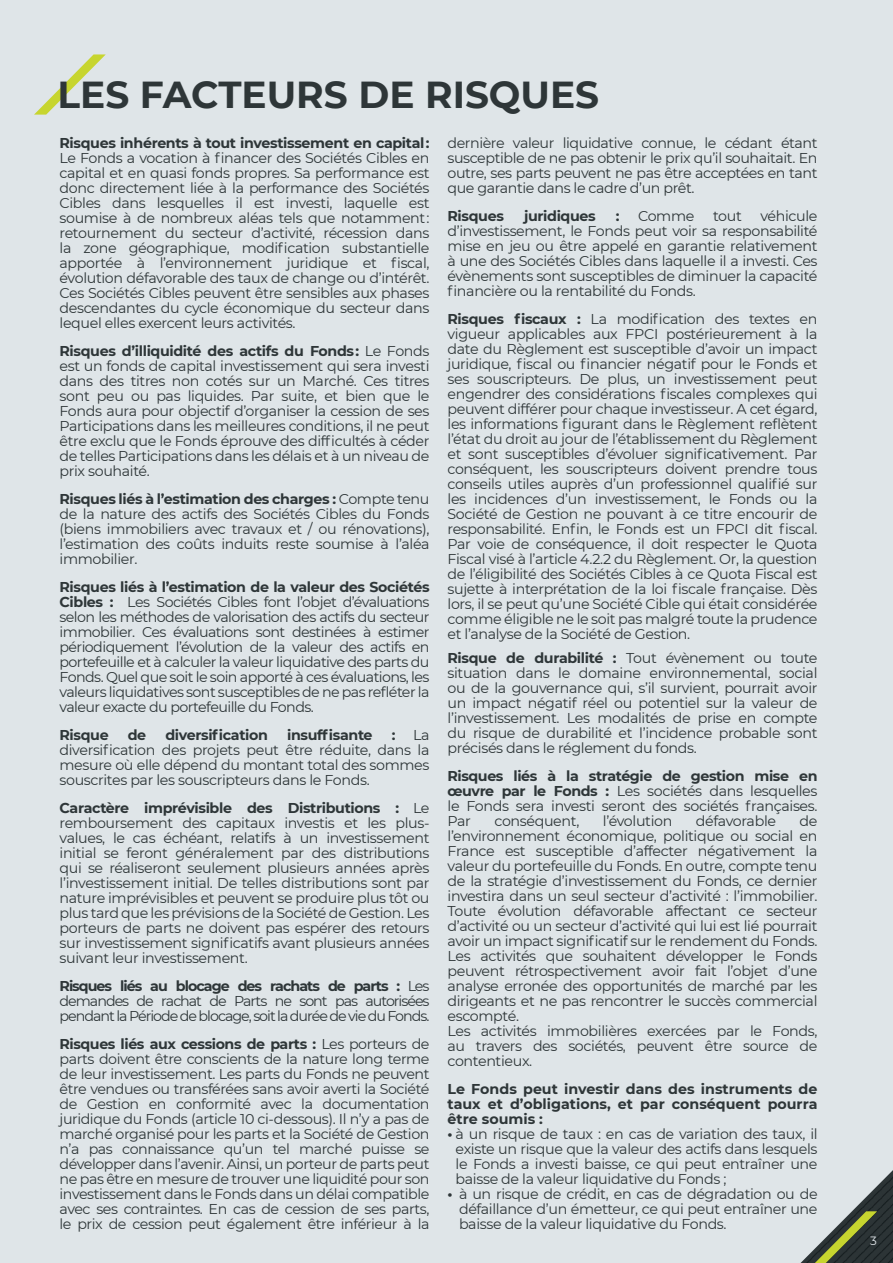
<style>
.page{position:relative;width:893px;height:1263px;background:#dfe5e8}
.page>*{position:absolute;margin:0;border:0;box-sizing:border-box;transform-origin:0 0}
.t1{font:700 37.5px "Montserrat";color:#2e3638}
.t2{font:14.25px/15px "Montserrat";letter-spacing:-.025em;color:#2e3638;text-align:justify}
.t3{font:700 14.25px/15px "Montserrat";letter-spacing:-.025em;color:#2e3638;text-align:justify}
.t4{font:12px "Montserrat";color:#e0e5e9}
.s1{font-weight:700}
</style>
<div class="page">
<svg style="left:34px;top:54px;width:72px;height:61px"></svg>
<img style="left:852px;top:1170px;width:41px;height:93px">
<svg style="left:800px;top:1211px;width:78px;height:52px"></svg>
<h1 class="t1" style="left:58px;top:67px;width:543px">LES FACTEURS DE RISQUES</h1>
<p class="t3" style="left:60px;top:134px;width:371px">Risques inhérents à tout investissement en capital :</p>
<p class="t2" style="left:60px;top:150px;width:372px">Le Fonds a vocation à financer des Sociétés Cibles en capital et en quasi fonds propres. Sa performance est donc directement liée à la performance des Sociétés Cibles dans lesquelles il est investi, laquelle est soumise à de nombreux aléas tels que notamment : retournement du secteur d’activité, récession dans la zone géographique, modification substantielle apportée à l’environnement juridique et fiscal, évolution défavorable des taux de change ou d’intérêt.<br>Ces Sociétés Cibles peuvent être sensibles aux phases descendantes du cycle économique du secteur dans lequel elles exercent leurs activités.</p>
<p class="t2" style="left:60px;top:343px;width:372px"><span class="s1">Risques d’illiquidité des actifs du Fonds :</span> Le Fonds est un fonds de capital investissement qui sera investi dans des titres non cotés sur un Marché. Ces titres sont peu ou pas liquides. Par suite, et bien que le Fonds aura pour objectif d’organiser la cession de ses Participations dans les meilleures conditions, il ne peut être exclu que le Fonds éprouve des difficultés à céder de telles Participations dans les délais et à un niveau de prix souhaité.</p>
<p class="t2" style="left:60px;top:491px;width:371px"><span class="s1">Risques liés à l’estimation des charges :</span> Compte tenu de la nature des actifs des Sociétés Cibles du Fonds (biens immobiliers avec travaux et / ou rénovations), l’estimation des coûts induits reste soumise à l’aléa immobilier.</p>
<p class="t2" style="left:60px;top:579px;width:372px"><span class="s1">Risques liés à l’estimation de la valeur des Sociétés Cibles :</span> Les Sociétés Cibles font l’objet d’évaluations selon les méthodes de valorisation des actifs du secteur immobilier. Ces évaluations sont destinées à estimer périodiquement l’évolution de la valeur des actifs en portefeuille et à calculer la valeur liquidative des parts du Fonds. Quel que soit le soin apporté à ces évaluations, les valeurs liquidatives sont susceptibles de ne pas refléter la valeur exacte du portefeuille du Fonds.</p>
<p class="t3" style="left:60px;top:727px;width:51px">Risque</p>
<p class="t3" style="left:128px;top:727px;width:20px">de</p>
<p class="t3" style="left:165px;top:727px;width:104px">diversification</p>
<p class="t3" style="left:287px;top:727px;width:87px">insuffisante</p>
<p class="t2" style="left:447px;top:135px;width:372px">dernière valeur liquidative connue, le cédant étant susceptible de ne pas obtenir le prix qu’il souhaitait. En outre, ses parts peuvent ne pas être acceptées en tant que garantie dans le cadre d’un prêt.</p>
<p class="t3" style="left:447px;top:208px;width:58px">Risques</p>
<p class="t3" style="left:524px;top:208px;width:73px">juridiques</p>
<p class="t3" style="left:616px;top:208px;width:5px">:</p>
<p class="t2" style="left:638px;top:208px;width:58px">Comme</p>
<p class="t2" style="left:713px;top:208px;width:30px">tout</p>
<p class="t2" style="left:447px;top:208px;width:371px;text-indent:313px">véhicule d’investissement, le Fonds peut voir sa responsabilité mise en jeu ou être appelé en garantie relativement à une des Sociétés Cibles dans laquelle il a investi. Ces évènements sont susceptibles de diminuer la capacité financière ou la rentabilité du Fonds.</p>
<p class="t2" style="left:447px;top:311px;width:372px"><span class="s1">Risques fiscaux :</span> La modification des textes en vigueur applicables aux FPCI postérieurement à la date du Règlement est susceptible d’avoir un impact juridique, fiscal ou financier négatif pour le Fonds et ses souscripteurs. De plus, un investissement peut engendrer des considérations fiscales complexes qui peuvent différer pour chaque investisseur. A cet égard, les informations figurant dans le Règlement reflètent l’état du droit au jour de l’établissement du Règlement et sont susceptibles d’évoluer significativement. Par conséquent, les souscripteurs doivent prendre tous conseils utiles auprès d’un professionnel qualifié sur les incidences d’un investissement, le Fonds ou la Société de Gestion ne pouvant à ce titre encourir de responsabilité. Enfin, le Fonds est un FPCI dit fiscal.<br>Par voie de conséquence, il doit respecter le Quota Fiscal visé à l’article 4.2.2 du Règlement. Or, la question de l’éligibilité des Sociétés Cibles à ce Quota Fiscal est sujette à interprétation de la loi fiscale française. Dès lors, il se peut qu’une Société Cible qui était considérée comme éligible ne le soit pas malgré toute la prudence et l’analyse de la Société de Gestion.</p>
<p class="t2" style="left:447px;top:650px;width:372px"><span class="s1">Risque de durabilité :</span> Tout évènement ou toute situation dans le domaine environnemental, social ou de la gouvernance qui, s’il survient, pourrait avoir un impact négatif réel ou potentiel sur la valeur de l’investissement. Les modalités de prise en compte du risque de durabilité et l’incidence probable sont précisés dans le réglement du fonds.</p>
<p class="t2" style="left:447px;top:768px;width:371px"><span class="s1">Risques liés à la stratégie de gestion mise en œuvre par le Fonds :</span> Les sociétés dans lesquelles le Fonds sera investi seront des sociétés françaises.<br>Par</p>
<p class="t2" style="left:60px;top:727px;width:371px;text-indent:332px"><span class="s1">:</span> La diversification des projets peut être réduite, dans la mesure où elle dépend du montant total des sommes souscrites par les souscripteurs dans le Fonds.</p>
<p class="t2" style="left:60px;top:800px;width:372px"><span class="s1">Caractère imprévisible des Distributions :</span> Le remboursement des capitaux investis et les plus&shy;values, le cas échéant, relatifs à un investissement initial se feront généralement par des distributions qui se réaliseront seulement plusieurs années après l’investissement initial. De telles distributions sont par nature imprévisibles et peuvent se produire plus tôt ou plus tard que les prévisions de la Société de Gestion. Les porteurs de parts ne doivent pas espérer des retours sur investissement significatifs avant plusieurs années suivant leur investissement.</p>
<p class="t2" style="left:60px;top:978px;width:372px"><span class="s1">Risques liés au blocage des rachats de parts :</span> Les demandes de rachat de Parts ne sont pas autorisées pendant la Période de blocage, soit la durée de vie du Fonds.</p>
<p class="t2" style="left:60px;top:1036px;width:372px"><span class="s1">Risques liés aux cessions de parts :</span> Les porteurs de parts doivent être conscients de la nature long terme de leur investissement. Les parts du Fonds ne peuvent être vendues ou transférées sans avoir averti la Société de Gestion en conformité avec la documentation juridique du Fonds (article 10 ci-dessous). Il n’y a pas de marché organisé pour les parts et la Société de Gestion n’a pas connaissance qu’un tel marché puisse se développer dans l’avenir. Ainsi, un porteur de parts peut ne pas être en mesure de trouver une liquidité pour son investissement dans le Fonds dans un délai compatible avec ses contraintes. En cas de cession de ses parts, le prix de cession peut également être inférieur à la</p>
<p class="t2" style="left:494px;top:813px;width:86px">conséquent,</p>
<p class="t2" style="left:603px;top:813px;width:71px">l’évolution</p>
<p class="t2" style="left:696px;top:813px;width:82px">défavorable</p>
<p class="t2" style="left:447px;top:813px;width:372px;text-align:left;text-indent:352px">de l’environnement économique, politique ou social en France est susceptible d’affecter négativement la valeur du portefeuille du Fonds. En outre, compte tenu de la stratégie d’investissement du Fonds, ce dernier investira dans un seul secteur d’activité : l’immobilier.<br>Toute évolution défavorable affectant ce secteur d’activité ou un secteur d’activité qui lui est lié pourrait avoir un impact significatif sur le rendement du Fonds.<br>Les activités que souhaitent développer le Fonds peuvent rétrospectivement avoir fait l’objet d’une analyse erronée des opportunités de marché par les dirigeants et ne pas rencontrer le succès commercial escompté.<br>Les activités immobilières exercées par le Fonds, au travers des sociétés, peuvent être source de contentieux.</p>
<p class="t3" style="left:447px;top:1081px;width:371px">Le Fonds peut investir dans des instruments de taux et d’obligations, et par conséquent pourra être soumis :</p>
<p class="t2" style="left:456px;top:1126px;width:364px;text-indent:-8px"><span class="s1">•</span> à un risque de taux : en cas de variation des taux, il existe un risque que la valeur des actifs dans lesquels le Fonds a investi baisse, ce qui peut entraîner une baisse de la valeur liquidative du Fonds ;</p>
<p class="t2" style="left:459px;top:1186px;width:360px;text-indent:-11px"><span class="s1">•</span> à un risque de crédit, en cas de dégradation ou de défaillance d’un émetteur, ce qui peut entraîner une baisse de la valeur liquidative du Fonds.</p>
<p class="t4" style="left:870px;top:1233px;width:8px">3</p>
</div>
